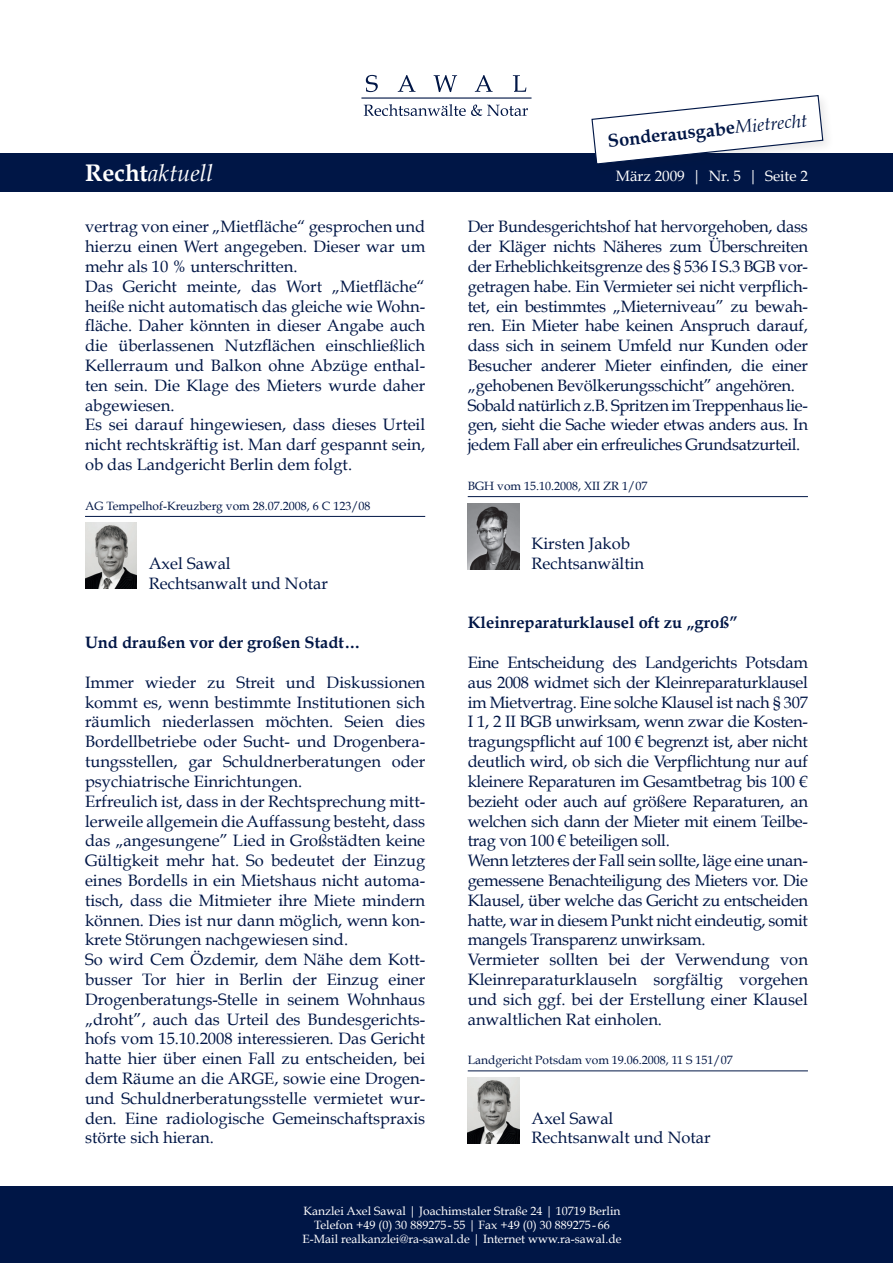
<style>
.page{position:relative;width:893px;height:1263px;background:#fff}
.page>*{position:absolute;margin:0;border:0;box-sizing:border-box;transform-origin:0 0}
.t1{font:italic 24px "Book Antiqua";color:#fff}
.t2{font:700 18.3px "Book Antiqua";color:#001646}
.t3{font:16.5px/19.8px "Book Antiqua";color:#001646}
.t4{font:16.5px/19.8px "Book Antiqua";letter-spacing:-.02em;color:#001646}
.t5{font:700 16.5px "Book Antiqua";color:#001646}
.t6{font:15px "Book Antiqua";color:#fff}
.t7{font:12px/14.4px "Book Antiqua";color:#fff;text-align:center}
.t8{font:12px "Book Antiqua";color:#001646}
.s1{font-weight:400;font-style:italic}
.s2{font-weight:700;font-style:normal}
</style>
<div class="page">
<div style="left:0;top:153px;width:893px;height:38px;background:#001646"></div>
<div style="left:0;top:1186px;width:893px;height:77px;background:#001646"></div>
<hr style="left:361px;top:97px;width:170px;height:2px;background:#001646">
<svg style="left:366px;top:75px;width:160px;height:17px"></svg>
<svg style="left:364px;top:104px;width:164px;height:12px"></svg>
<div style="left:587px;top:91px;width:248px;height:85px;background:#231f20;opacity:.1"></div>
<svg style="left:591px;top:94px;width:233px;height:71px"></svg>
<hr style="left:85px;top:516px;width:340px;height:1px;background:#001646">
<hr style="left:468px;top:496px;width:340px;height:1px;background:#001646">
<hr style="left:468px;top:1070px;width:340px;height:1px;background:#001646">
<img style="left:468px;top:503px;width:51px;height:66px">
<img style="left:85px;top:523px;width:51px;height:66px">
<img style="left:468px;top:1077px;width:51px;height:66px">
<p class="t2" style="left:607px;top:130px;width:201px;rotate:-6deg">Sonderausgabe<span class="s1">Mietrecht</span></p>
<h1 class="t1" style="left:85px;top:159px;width:129px"><span class="s2">Recht</span>aktuell</h1>
<p class="t6" style="left:616px;top:167px;width:194px">März 2009 | Nr. 5 | Seite 2</p>
<p class="t3" style="left:85px;top:217px;width:342px">vertrag von einer „Mietfläche“ gesprochen und hierzu einen Wert angegeben. Dieser war um mehr als 10 % unterschritten.<br>Das Gericht meinte, das Wort „Mietfläche“ heiße nicht automatisch das gleiche wie Wohn&shy;fläche. Daher könnten in dieser Angabe auch die überlassenen Nutzflächen einschließlich Kellerraum und Balkon ohne Abzüge enthal&shy;ten sein. Die Klage des Mieters wurde daher abgewiesen.<br>Es sei darauf hingewiesen, dass dieses Urteil nicht rechtskräftig ist. Man darf gespannt sein, ob das Landgericht Berlin dem folgt.</p>
<p class="t8" style="left:85px;top:498px;width:287px">AG Tempelhof-Kreuzberg vom 28.07.2008, 6 C 123/08</p>
<p class="t3" style="left:149px;top:554px;width:181px">Axel Sawal<br>Rechtsanwalt und Notar</p>
<p class="t5" style="left:85px;top:633px;width:277px">Und draußen vor der großen Stadt…</p>
<p class="t3" style="left:85px;top:672px;width:342px">Immer wieder zu Streit und Diskussionen kommt es, wenn bestimmte Institutionen sich räumlich niederlassen möchten. Seien dies Bordellbetriebe oder Sucht- und Drogenbera&shy;tungsstellen, gar Schuldnerberatungen oder psychiatrische Einrichtungen.<br>Erfreulich ist, dass in der Rechtsprechung mitt&shy;lerweile allgemein die Auffassung besteht, dass das „angesungene” Lied in Großstädten keine Gültigkeit mehr hat. So bedeutet der Einzug eines Bordells in ein Mietshaus nicht automa&shy;tisch, dass die Mitmieter ihre Miete mindern können. Dies ist nur dann möglich, wenn kon&shy;krete Störungen nachgewiesen sind.<br>So wird Cem Özdemir, dem Nähe dem Kott&shy;busser Tor hier in Berlin der Einzug einer Drogenberatungs-Stelle in seinem Wohnhaus „droht”, auch das Urteil des Bundesgerichts&shy;hofs vom 15.10.2008 interessieren. Das Gericht hatte hier über einen Fall zu entscheiden, bei dem Räume an die ARGE, sowie eine Drogen&shy;und Schuldnerberatungsstelle vermietet wur&shy;den. Eine radiologische Gemeinschaftspraxis störte sich hieran.</p>
<p class="t3" style="left:468px;top:217px;width:342px">Der Bundesgerichtshof hat hervorgehoben, dass der Kläger nichts Näheres zum Überschreiten der Erheblichkeitsgrenze des § 536 I S.3 BGB vor&shy;getragen habe. Ein Vermieter sei nicht verpflich&shy;tet, ein bestimmtes „Mieterniveau” zu bewah&shy;ren. Ein Mieter habe keinen Anspruch darauf, dass sich in seinem Umfeld nur Kunden oder Besucher anderer Mieter einfinden, die einer „gehobenen Bevölkerungsschicht” angehören.<br>Sobald natürlich z.B. Spritzen im Treppenhaus lie&shy;gen, sieht die Sache wieder etwas anders aus. In jedem Fall aber ein erfreuliches Grundsatzurteil.</p>
<p class="t8" style="left:468px;top:478px;width:181px">BGH vom 15.10.2008, XII ZR 1/07</p>
<p class="t3" style="left:531px;top:534px;width:114px">Kirsten Jakob<br>Rechtsanwältin</p>
<p class="t5" style="left:468px;top:613px;width:271px">Kleinreparaturklausel oft zu „groß”</p>
<p class="t4" style="left:468px;top:653px;width:342px">Eine Entscheidung des Landgerichts Potsdam aus 2008 widmet sich der Kleinreparaturklausel im Mietvertrag. Eine solche Klausel ist nach § 307<br>I 1, 2 II BGB unwirksam, wenn zwar die Kosten&shy;tragungspflicht auf 100 € begrenzt ist, aber nicht deutlich wird, ob sich die Verpflichtung nur auf kleinere Reparaturen im Gesamtbetrag bis 100 € bezieht oder auch auf größere Reparaturen, an welchen sich dann der Mieter mit einem Teilbe&shy;trag von 100 € beteiligen soll.<br>Wenn letzteres der Fall sein sollte, läge eine unan&shy;gemessene Benachteiligung des Mieters vor. Die Klausel, über welche das Gericht zu entscheiden hatte, war in diesem Punkt nicht eindeutig, somit mangels Transparenz unwirksam.<br>Vermieter sollten bei der Verwendung von Kleinreparaturklauseln sorgfältig vorgehen und sich ggf. bei der Erstellung einer Klausel anwaltlichen Rat einholen.</p>
<p class="t8" style="left:468px;top:1052px;width:267px">Landgericht Potsdam vom 19.06.2008, 11 S 151/07</p>
<p class="t3" style="left:531px;top:1108px;width:181px">Axel Sawal<br>Rechtsanwalt und Notar</p>
<p class="t7" style="left:303px;top:1203px;width:320px">Kanzlei Axel Sawal | Joachimstaler Straße 24 | 10719 Berlin<br>Telefon +49 (0) 30 889275 - 55 | Fax +49 (0) 30 889275- 66<br>E-Mail realkanzlei@ra-sawal.de | Internet www.ra-sawal.de</p>
</div>
